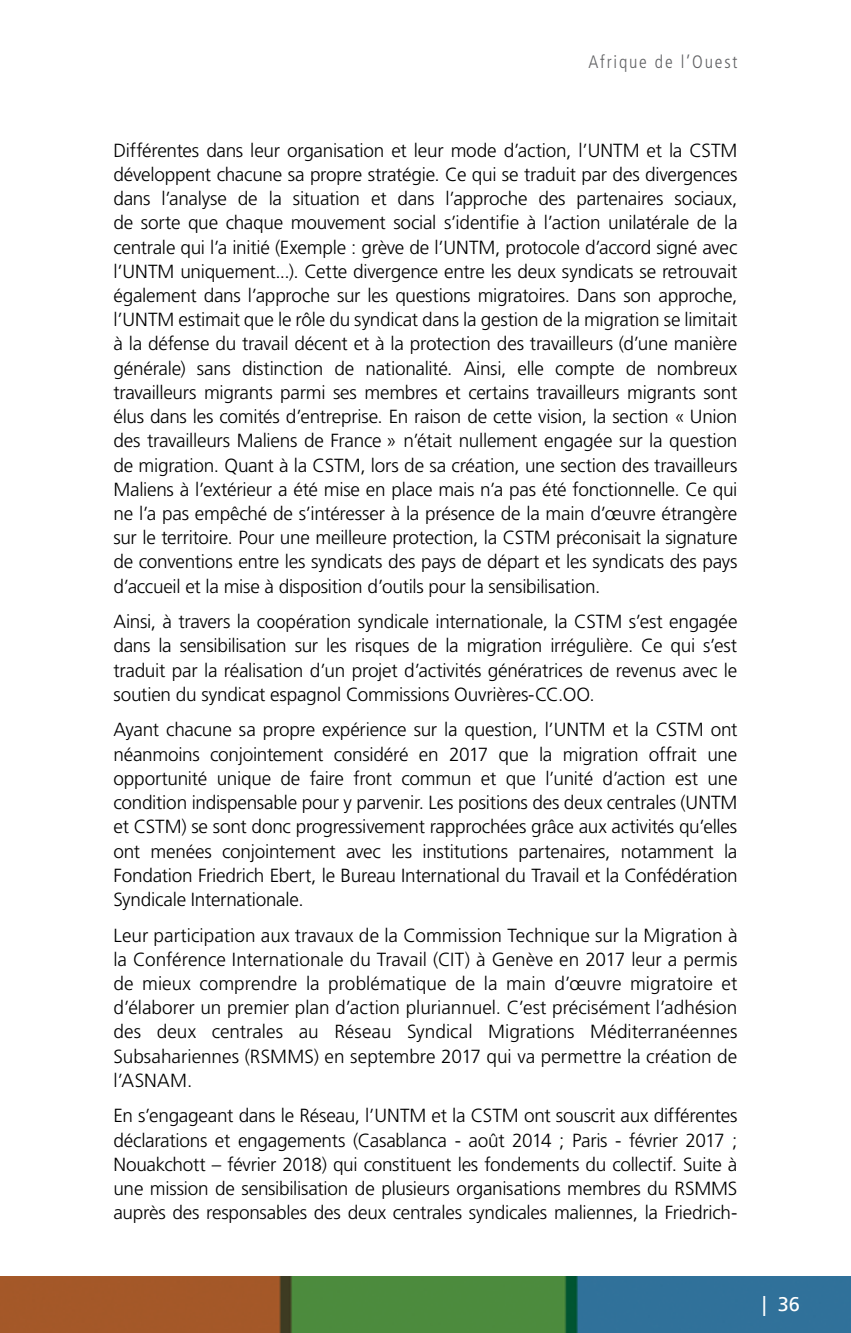
<style>
.page{position:relative;width:851px;height:1333px;background:#fff}
.page>*{position:absolute;margin:0;border:0;box-sizing:border-box;transform-origin:0 0}
.t1{font:20px "Frutiger LT";color:#fff}
.t2{font:300 19px/24.2px "Frutiger";letter-spacing:-.01em;color:#000;text-align:justify}
.t3{font:300 condensed 18px "Frutiger";letter-spacing:.1em;color:#636466}
</style>
<div class="page">
<img style="left:0;top:1276px;width:851px;height:56px">
<p class="t3" style="left:588px;top:51px;width:150px">Afrique de l’Ouest</p>
<p class="t2" style="left:113px;top:138px;width:625px">Différentes dans leur organisation et leur mode d’action, l’UNTM et la CSTM développent chacune sa propre stratégie. Ce qui se traduit par des divergences dans l’analyse de la situation et dans l’approche des partenaires sociaux, de sorte que chaque mouvement social s’identifie à l’action unilatérale de la centrale qui l’a initié (Exemple : grève de l’UNTM, protocole d’accord signé avec l’UNTM uniquement...). Cette divergence entre les deux syndicats se retrouvait également dans l’approche sur les questions migratoires. Dans son approche, l’UNTM estimait que le rôle du syndicat dans la gestion de la migration se limitait à la défense du travail décent et à la protection des travailleurs (d’une manière générale) sans distinction de nationalité. Ainsi, elle compte de nombreux travailleurs migrants parmi ses membres et certains travailleurs migrants sont élus dans les comités d’entreprise. En raison de cette vision, la section « Union des travailleurs Maliens de France » n’était nullement engagée sur la question de migration. Quant à la CSTM, lors de sa création, une section des travailleurs Maliens à l’extérieur a été mise en place mais n’a pas été fonctionnelle. Ce qui ne l’a pas empêché de s’intéresser à la présence de la main d’œuvre étrangère sur le territoire. Pour une meilleure protection, la CSTM préconisait la signature de conventions entre les syndicats des pays de départ et les syndicats des pays d’accueil et la mise à disposition d’outils pour la sensibilisation.</p>
<p class="t2" style="left:113px;top:609px;width:625px">Ainsi, à travers la coopération syndicale internationale, la CSTM s’est engagée dans la sensibilisation sur les risques de la migration irrégulière. Ce qui s’est traduit par la réalisation d’un projet d’activités génératrices de revenus avec le soutien du syndicat espagnol Commissions ouvrières-CC.OO.</p>
<p class="t2" style="left:113px;top:717px;width:625px">Ayant chacune sa propre expérience sur la question, l’UNTM et la CSTM ont néanmoins conjointement considéré en 2017 que la migration offrait une opportunité unique de faire front commun et que l’unité d’action est une condition indispensable pour y parvenir. Les positions des deux centrales (UNTM et CSTM) se sont donc progressivement rapprochées grâce aux activités qu’elles ont menées conjointement avec les institutions partenaires, notamment la Fondation Friedrich Ebert, le Bureau International du Travail et la Confédération syndicale i nternationale.</p>
<p class="t2" style="left:113px;top:922px;width:625px">Leur participation aux travaux de la Commission Technique sur la Migration à la Conférence Internationale du Travail (CIT) à Genève en 2017 leur a permis de mieux comprendre la problématique de la main d’œuvre migratoire et d’élaborer un premier plan d’action pluriannuel. C’est précisément l’adhésion des deux centrales au Réseau Syndical Migrations Méditerranéennes Subsahariennes (RSMMS) en septembre 2017 qui va permettre la création de l’ASNAM.</p>
<p class="t2" style="left:113px;top:1103px;width:625px">En s’engageant dans le Réseau, l’UNTM et la CSTM ont souscrit aux différentes déclarations et engagements (Casablanca - août 2014 ; Paris - février 2017 ; Nouakchott – février 2018) qui constituent les fondements du collectif. Suite à une mission de sensibilisation de plusieurs organisations membres du RSMMS auprès des responsables des deux centrales syndicales maliennes, la Friedrich-</p>
<p class="t1" style="left:762px;top:1292px;width:39px">| 36</p>
</div>
